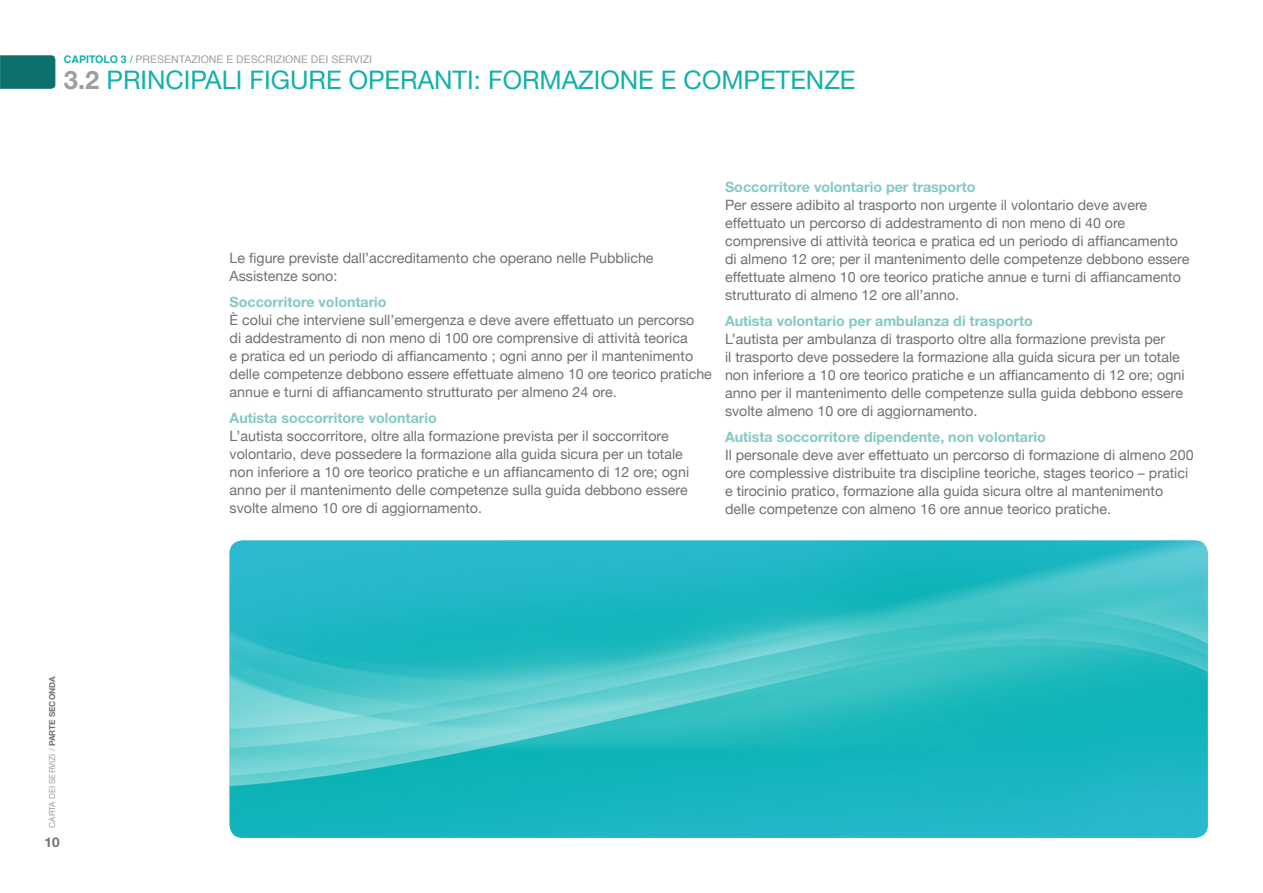
<style>
.page{position:relative;width:1263px;height:893px;background:#fff}
.page>*{position:absolute;margin:0;border:0;box-sizing:border-box;transform-origin:0 0}
.t1{font:25.5px "Helvetica Neue";color:#12b0a9}
.t2{font:14.25px/18px "Helvetica Neue";color:#707172}
.t3{font:700 14.25px "Helvetica Neue";color:#83c9c3}
.t4{font:700 13.5px "Helvetica Neue LT Std";color:#707172}
.t5{font:10.5px "Helvetica";color:#9c9e9f}
.t6{font:8.25px "Helvetica Neue";color:#9c9e9f}
.s1{font-weight:700;color:#12b0a9}
.s2{color:#12b0a9}
.s3{font-weight:700;color:#9c9e9f}
.s4{font-weight:700;color:#707172}
</style>
<div class="page">
<img style="left:230px;top:540px;width:978px;height:298px">
<svg style="left:0;top:55px;width:55px;height:34px;background:#12726e"></svg>
<p class="t5" style="left:64px;top:51px;width:310px"><span class="s1">CAPITOLO 3</span> <span class="s2">/</span> PRESENTAZIONE E DESCRIZIONE DEI SERVIZI</p>
<h1 class="t1" style="left:64px;top:64px;width:793px"><span class="s3">3.2</span> PRINCIPALI FIGURE OPERANTI: FORMAZIONE E COMPETENZE</h1>
<p class="t6" style="left:47px;top:827px;width:153px;rotate:-90deg">CARTA DEI SERVIZI / <span class="s4">PARTE SECONDA</span></p>
<p class="t4" style="left:45px;top:834px;width:17px">10</p>
<p class="t2" style="left:230px;top:249px;width:425px">Le figure previste dall’accreditamento che operano nelle Pubbliche<br>Assistenze sono:</p>
<p class="t3" style="left:230px;top:293px;width:159px">Soccorritore volontario</p>
<p class="t2" style="left:230px;top:311px;width:484px">È colui che interviene sull’emergenza e deve avere effettuato un percorso<br>di addestramento di non meno di 100 ore comprensive di attività teorica<br>e pratica ed un periodo di affiancamento ; ogni anno per il mantenimento delle competenze debbono essere effettuate almeno 10 ore teorico pratiche annue e turni di affiancamento strutturato per almeno 24 ore.</p>
<p class="t3" style="left:230px;top:409px;width:209px">Autista soccorritore volontario</p>
<p class="t2" style="left:230px;top:427px;width:461px">L’autista soccorritore, oltre alla formazione prevista per il soccorritore volontario, deve possedere la formazione alla guida sicura per un totale non inferiore a 10 ore teorico pratiche e un affiancamento di 12 ore; ogni anno per il mantenimento delle competenze sulla guida debbono essere svolte almeno 10 ore di aggiornamento.</p>
<p class="t3" style="left:725px;top:178px;width:252px">Soccorritore volontario per trasporto</p>
<p class="t2" style="left:725px;top:196px;width:466px">Per essere adibito al trasporto non urgente il volontario deve avere effettuato un percorso di addestramento di non meno di 40 ore comprensive di attività teorica e pratica ed un periodo di affiancamento di almeno 12 ore; per il mantenimento delle competenze debbono essere effettuate almeno 10 ore teorico pratiche annue e turni di affiancamento strutturato di almeno 12 ore all’anno.</p>
<p class="t3" style="left:725px;top:312px;width:309px">Autista volontario per ambulanza di trasporto</p>
<p class="t2" style="left:725px;top:330px;width:461px">L’autista per ambulanza di trasporto oltre alla formazione prevista per<br>il trasporto deve possedere la formazione alla guida sicura per un totale non inferiore a 10 ore teorico pratiche e un affiancamento di 12 ore; ogni anno per il mantenimento delle competenze sulla guida debbono essere svolte almeno 10 ore di aggiornamento.</p>
<p class="t3" style="left:725px;top:428px;width:322px">Autista soccorritore dipendente, non volontario</p>
<p class="t2" style="left:725px;top:445px;width:470px">Il personale deve aver effettuato un percorso di formazione di almeno 200 ore complessive distribuite tra discipline teoriche, stages teorico – pratici e tirocinio pratico, formazione alla guida sicura oltre al mantenimento delle competenze con almeno 16 ore annue teorico pratiche.</p>
</div>
